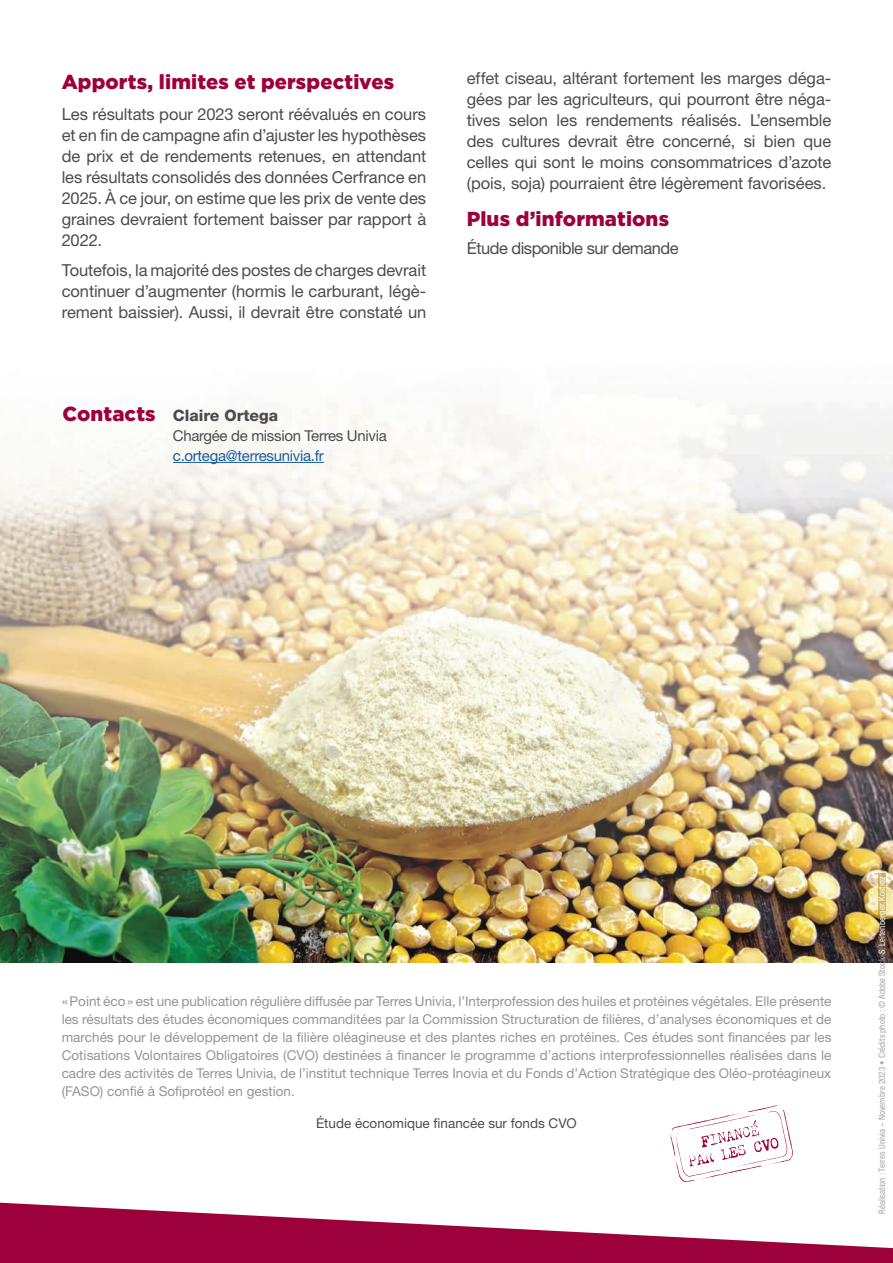
<style>
.page{position:relative;width:893px;height:1263px;background:#fff}
.page>*{position:absolute;margin:0;border:0;box-sizing:border-box;transform-origin:0 0}
.t1{font:900 20.25px "Gotham HTF";letter-spacing:.005em;color:#9d013c}
.t2{font:16.5px/21px "Helvetica Neue LT Std";letter-spacing:-.005em;color:#4b4c4d;text-align:justify}
.t3{font:16.5px "Helvetica Neue LT Std";letter-spacing:-.03em;color:#4b4c4d}
.t4{font:800 15.75px "Helvetica Neue LT Std";color:#4b4c4d}
.t5{font:15px "Helvetica Neue LT Std";letter-spacing:-.02em;color:#4b4c4d}
.t6{font:15px "Helvetica Neue LT Std";letter-spacing:-.02em;color:#175d9e}
.t7{font:13.5px/18px "Helvetica Neue LT Std";color:#939598;text-align:justify}
.t8{font:13.5px "Helvetica Neue LT Std";color:#4b4c4d}
.t9{font:condensed 9px "Helvetica Neue LT Std";color:#a8a9ad}
.s1{font-family:"Gotham HTF";font-weight:900;font-size:20.25px;color:#9d013c}
.s2{color:#fff}
</style>
<div class="page">
<img style="left:0;top:403px;width:893px;height:559px">
<svg style="left:0;top:1203px;width:893px;height:60px;fill:#9d013c"></svg>
<svg style="left:670px;top:1105px;width:123px;height:77px"></svg>
<hr style="left:173px;top:462px;width:151px;height:1px;background:#175d9e">
<svg style="left:879px;top:873px;width:7px;height:45px"></svg>
<p class="t1" style="left:62px;top:70px;width:334px">Apports, limites et perspectives</p>
<p class="t2" style="left:62px;top:104px;width:366px">Les résultats pour 2023 seront réévalués en cours et en fin de campagne afin d’ajuster les hypothèses de prix et de rendements retenues, en attendant les résultats consolidés des données Cerfrance en 2025. À ce jour, on estime que les prix de vente des graines devraient fortement baisser par rapport à 2022.</p>
<p class="t2" style="left:62px;top:259px;width:366px">Toutefois, la majorité des postes de charges devrait continuer d’augmenter (hormis le carburant, légè&shy;rement baissier). Aussi, il devrait être constaté un</p>
<p class="t4" style="left:62px;top:406px;width:217px"><span class="s1">Contacts</span> Claire Ortega</p>
<p class="t5" style="left:173px;top:426px;width:215px">Chargée de mission Terres Univia</p>
<p class="t6" style="left:173px;top:447px;width:152px">c.ortega@terresunivia.fr</p>
<p class="t2" style="left:467px;top:67px;width:366px">effet ciseau, altérant fortement les marges déga&shy;gées par les agriculteurs, qui pourront être néga&shy;tives selon les rendements réalisés. L’ensemble des cultures devrait être concerné, si bien que celles qui sont le moins consommatrices d’azote (pois, soja) pourraient être légèrement favorisées.</p>
<p class="t1" style="left:467px;top:207px;width:204px">Plus d’informations</p>
<p class="t3" style="left:467px;top:238px;width:213px">Étude disponible sur demande</p>
<p class="t7" style="left:62px;top:992px;width:771px">«Point éco» est une publication régulière diffusée par Terres Univia, l’Interprofession des huiles et protéines végétales. Elle présente les résultats des études économiques commanditées par la Commission Structuration de filières, d’analyses économiques et de marchés pour le développement de la filière oléagineuse et des plantes riches en protéines. Ces études sont financées par les Cotisations Volontaires Obligatoires (CVO) destinées à financer le programme d’actions interprofessionnelles réalisées dans le cadre des activités de Terres Univia, de l’institut technique Terres Inovia et du Fonds d’Action Stratégique des Oléo-protéagineux (FASO) confié à Sofiprotéol en gestion.</p>
<p class="t8" style="left:316px;top:1115px;width:262px">Étude économique financée sur fonds CVO</p>
<p class="t9" style="left:877px;top:1214px;width:339px;rotate:-90deg">Réalisation : Terres Univia – Novembre 2023 • Crédits photo : © Adobe Stock-<span class="s2">S. Leitenberger, Kostrez</span></p>
</div>
